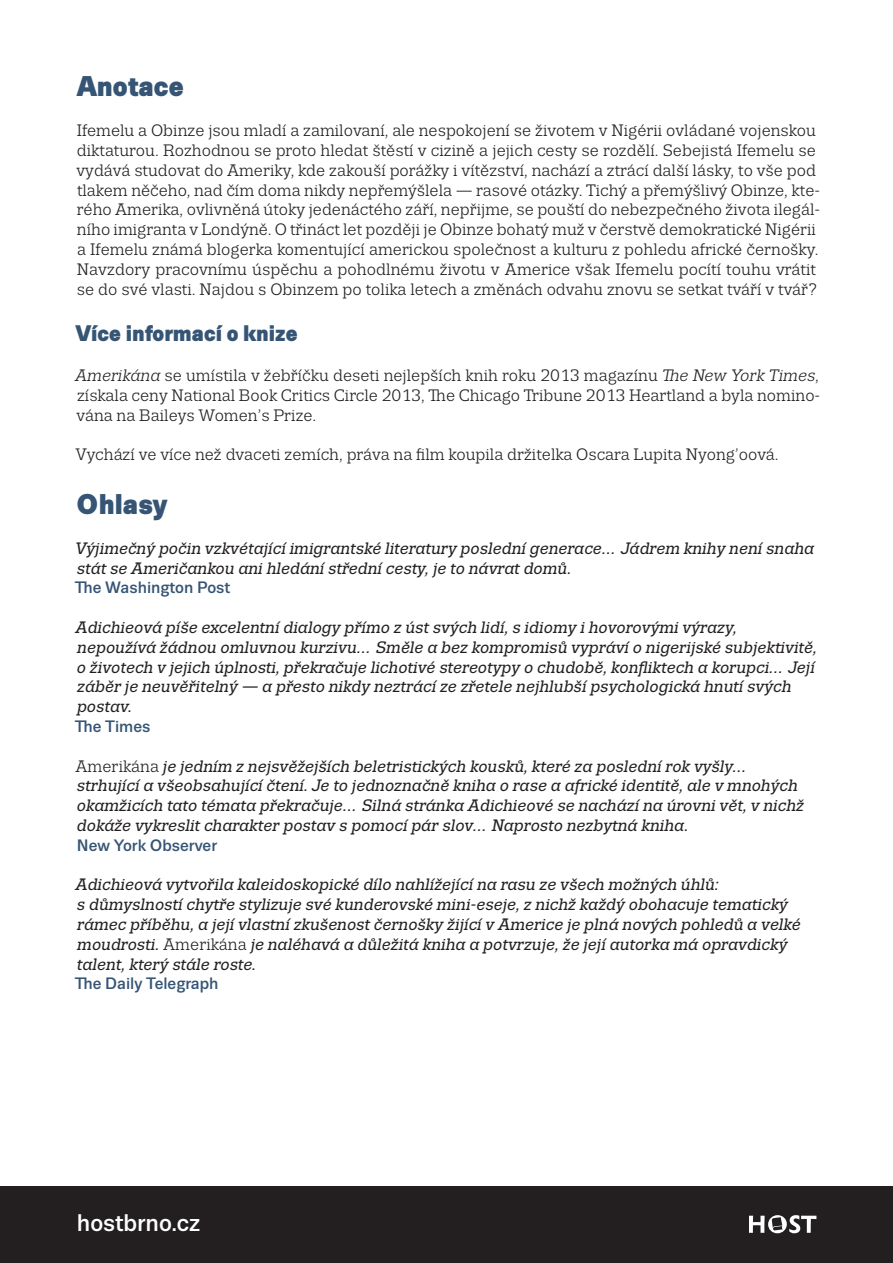
<style>
.page{position:relative;width:893px;height:1263px;background:#fff}
.page>*{position:absolute;margin:0;border:0;box-sizing:border-box;transform-origin:0 0}
.Nadpis_velký{font:900 28.5px "Trivia Sans";color:#365575}
.t1{font:500 24px "Trivia Sans";color:#fff}
.Nadpis_malý{font:900 22.5px "Trivia Sans";color:#365575}
.Citát{font:italic 16.5px/19.8px "Trivia Slab";letter-spacing:.005em;color:#231f20}
.Text{font:16.5px/19.8px "Trivia Slab";color:#231f20}
.Zdroj_citátu{font:500 16.5px "Trivia Sans";color:#365575}
.s1{font-style:italic}
.s2{font-style:normal}
</style>
<div class="page">
<div style="left:0;top:1186px;width:893px;height:77px;background:#231f20"></div>
<svg style="left:749px;top:1215px;width:67px;height:18px"></svg>
<p class="Nadpis_velký" style="left:77px;top:71px;width:108px">Anotace</p>
<p class="Text" style="left:77px;top:121px;width:745px">Ifemelu a Obinze jsou mladí a zamilovaní, ale nespokojení se životem v Nigérii ovládané vojenskou diktaturou. Rozhodnou se proto hledat štěstí v cizině a jejich cesty se rozdělí. Sebejistá Ifemelu se vydává studovat do Ameriky, kde zakouší porážky i vítězství, nachází a ztrácí další lásky, to vše pod tlakem něčeho, nad čím doma nikdy nepřemýšlela — rasové otázky. Tichý a přemýšlivý Obinze, kte&shy;rého Amerika, ovlivněná útoky jedenáctého září, nepřijme, se pouští do nebezpečného života ilegál&shy;ního imigranta v Londýně. O třináct let později je Obinze bohatý muž v čerstvě demokratické Nigérii a Ifemelu známá blogerka komentující americkou společnost a kulturu z pohledu africké černošky.<br>Navzdory pracovnímu úspěchu a pohodlnému životu v Americe však Ifemelu pocítí touhu vrátit se do své vlasti. Najdou s Obinzem po tolika letech a změnách odvahu znovu se setkat tváří v tvář?</p>
<p class="Nadpis_malý" style="left:76px;top:321px;width:223px">Více informací o knize</p>
<p class="Text" style="left:75px;top:366px;width:746px;text-align:justify"><span class="s1">Amerikána</span> se umístila v žebříčku deseti nejlepších knih roku 2013 magazínu <span class="s1">The New York Times</span>, získala ceny National Book Critics Circle 2013, The Chicago Tribune 2013 Heartland a byla nomino&shy;vána na Baileys Women’s Prize.</p>
<p class="Text" style="left:76px;top:445px;width:705px">Vychází ve více než dvaceti zemích, práva na film koupila držitelka Oscara Lupita Nyong’oová.</p>
<p class="Nadpis_velký" style="left:76px;top:488px;width:93px">Ohlasy</p>
<p class="Citát" style="left:75px;top:538px;width:740px">Výjimečný počin vzkvétající imigrantské literatury poslední generace… Jádrem knihy není snaha stát se Američankou ani hledání střední cesty, je to návrat domů.</p>
<p class="Zdroj_citátu" style="left:75px;top:579px;width:157px">The Washington Post</p>
<p class="Citát" style="left:76px;top:618px;width:743px">Adichieová píše excelentní dialogy přímo z úst svých lidí, s idiomy i hovorovými výrazy, nepoužívá žádnou omluvnou kurzivu… Směle a bez kompromisů vypráví o nigerijské subjektivitě, o životech v jejich úplnosti, překračuje lichotivé stereotypy o chudobě, konfliktech a korupci… Její záběr je neuvěřitelný — a přesto nikdy neztrácí ze zřetele nejhlubší psychologická hnutí svých postav.</p>
<p class="Zdroj_citátu" style="left:75px;top:717px;width:77px">The Times</p>
<p class="Citát" style="left:76px;top:756px;width:730px"><span class="s2">Amerikána</span> je jedním z nejsvěžejších beletristických kousků, které za poslední rok vyšly… strhující a všeobsahující čtení. Je to jednoznačně kniha o rase a africké identitě, ale v mnohých okamžicích tato témata překračuje… Silná stránka Adichieové se nachází na úrovni vět, v nichž dokáže vykreslit charakter postav s pomocí pár slov… Naprosto nezbytná kniha.</p>
<p class="Zdroj_citátu" style="left:77px;top:836px;width:142px">New York Observer</p>
<p class="Citát" style="left:76px;top:875px;width:727px">Adichieová vytvořila kaleidoskopické dílo nahlížející na rasu ze všech možných úhlů:<br>s důmyslností chytře stylizuje své kunderovské mini-eseje, z nichž každý obohacuje tematický rámec příběhu, a její vlastní zkušenost černošky žijící v Americe je plná nových pohledů a velké moudrosti. <span class="s2">Amerikána</span> je naléhavá a důležitá kniha a potvrzuje, že její autorka má opravdický talent, který stále roste.</p>
<p class="Zdroj_citátu" style="left:75px;top:975px;width:145px">The Daily Telegraph</p>
<h2 class="t1" style="left:77px;top:1210px;width:125px">hostbrno.cz</h2>
</div>
